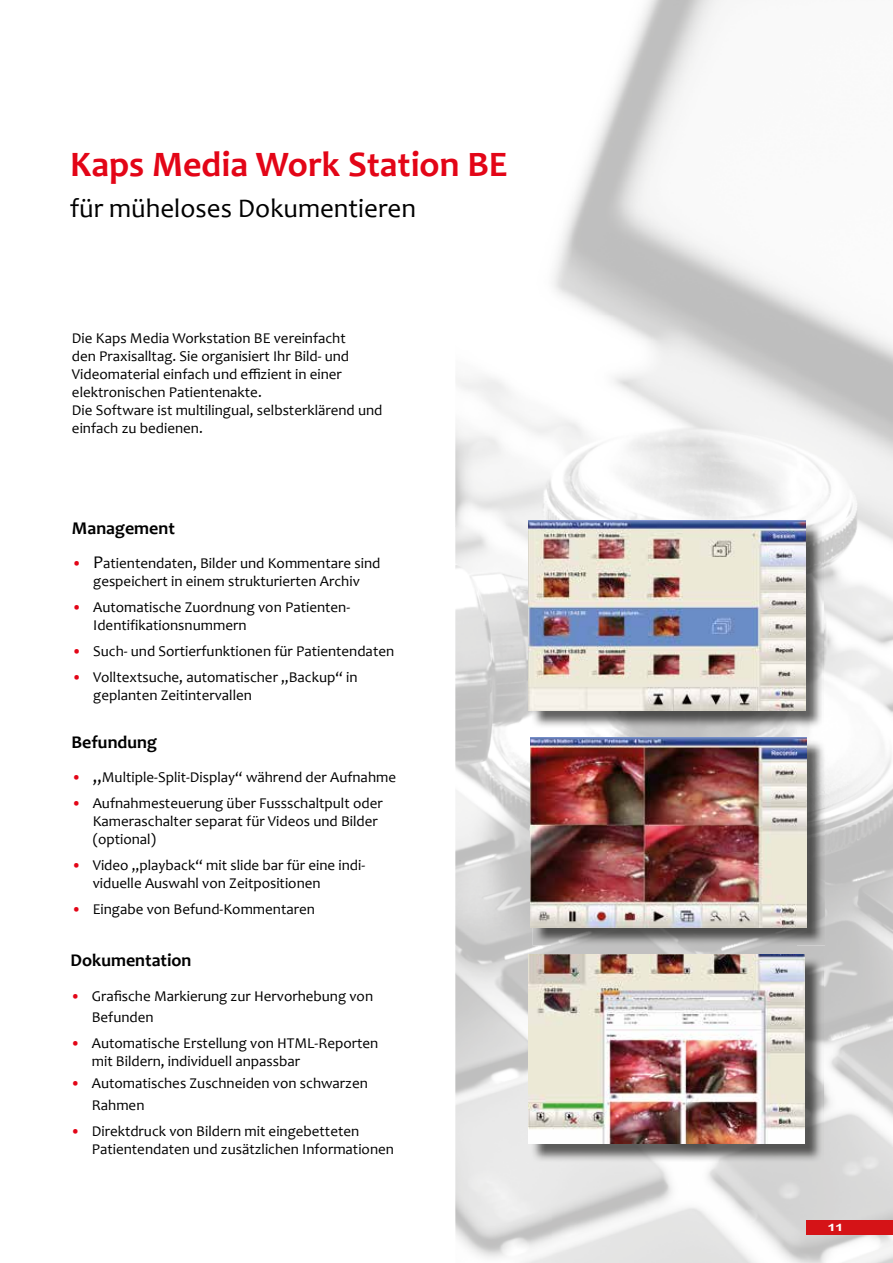
<style>
.page{position:relative;width:893px;height:1263px;background:#fff}
.page>*{position:absolute;margin:0;border:0;box-sizing:border-box;transform-origin:0 0}
.t1{font:700 36px "Candara";color:#e30517}
.t2{font:27px "Candara";color:#000}
.t3{font:700 18px "Candara";color:#000}
.t4{font:15px/18px "Candara";color:#000}
.t5{font:700 10.05px "Arial";color:#fff;scale:1.49 1}
.s1{color:#e30517}
.s2{font-size:18px}
</style>
<div class="page">
<img style="left:455px;top:0;width:341px;height:526px">
<img style="left:796px;top:293px;width:97px;height:864px">
<img style="left:455px;top:526px;width:97px;height:737px">
<img style="left:552px;top:945px;width:244px;height:9px">
<img style="left:533px;top:739px;width:292px;height:206px">
<img style="left:530px;top:737px;width:276px;height:190px">
<img style="left:531px;top:523px;width:293px;height:206px">
<img style="left:529px;top:520px;width:276px;height:190px">
<img style="left:531px;top:956px;width:292px;height:206px">
<img style="left:528px;top:954px;width:277px;height:190px">
<div style="left:806px;top:1220px;width:87px;height:15px;background:#d51317"></div>
<h1 class="t1" style="left:70px;top:141px;width:439px">Kaps Media Work Station BE</h1>
<h2 class="t2" style="left:70px;top:191px;width:347px">für müheloses Dokumentieren</h2>
<p class="t4" style="left:72px;top:329px;width:312px">Die Kaps Media Workstation BE vereinfacht<br>den Praxisalltag. Sie organisiert Ihr Bild- und Videomaterial einfach und effizient in einer elektronischen Patientenakte.<br>Die Software ist multilingual, selbsterklärend und einfach zu bedienen.</p>
<p class="t3" style="left:72px;top:517px;width:104px">Management</p>
<p class="t4" style="left:72px;top:554px;width:310px;text-align:center"><span class="s1">•</span> <span class="s2">P</span>atientendaten, Bilder und Kommentare sind gespeichert in einem strukturierten Archiv</p>
<p class="t4" style="left:93px;top:598px;width:258px;text-indent:-21px"><span class="s1">•</span> Automatische Zuordnung von Patienten-<br>Identifikationsnummern</p>
<p class="t4" style="left:72px;top:642px;width:324px"><span class="s1">•</span> Such- und Sortierfunktionen für Patientendaten</p>
<p class="t4" style="left:93px;top:668px;width:266px;text-indent:-21px"><span class="s1">•</span> Volltextsuche, automatischer „Backup“ in geplanten Zeitintervallen</p>
<p class="t3" style="left:71px;top:730px;width:87px">Befundung</p>
<p class="t4" style="left:71px;top:768px;width:326px"><span class="s1">•</span> <span class="s2">„</span>Multiple-Split-Display“ während der Aufnahme</p>
<p class="t4" style="left:93px;top:794px;width:291px;text-indent:-21px"><span class="s1">•</span> Aufnahmesteuerung über Fussschaltpult oder<br>Kameraschalter separat für Videos und Bilder (optional)</p>
<p class="t4" style="left:93px;top:856px;width:274px;text-indent:-21px"><span class="s1">•</span> Video „playback“ mit slide bar für eine indi&shy;viduelle Auswahl von Zeitpositionen</p>
<p class="t4" style="left:71px;top:899px;width:245px"><span class="s1">•</span> Eingabe von Befund-Kommentaren</p>
<p class="t3" style="left:71px;top:949px;width:123px">Dokumentation</p>
<p class="t4" style="left:92px;top:985px;width:283px;line-height:21.6px;text-indent:-21px"><span class="s1">•</span> Grafische Markierung zur Hervorhebung von<br>Befunden</p>
<p class="t4" style="left:92px;top:1034px;width:288px;text-indent:-21px"><span class="s1">•</span> Automatische Erstellung von HTML-Reporten mit Bildern, individuell anpassbar</p>
<p class="t4" style="left:92px;top:1072px;width:278px;line-height:21.6px;text-indent:-21px"><span class="s1">•</span> Automatisches Zuschneiden von schwarzen<br>Rahmen</p>
<p class="t4" style="left:92px;top:1122px;width:304px;text-indent:-21px"><span class="s1">•</span> Direktdruck von Bildern mit eingebetteten<br>Patientendaten und zusätzlichen Informationen</p>
<p class="t5" style="left:828px;top:1221px;width:12px">11</p>
</div>
